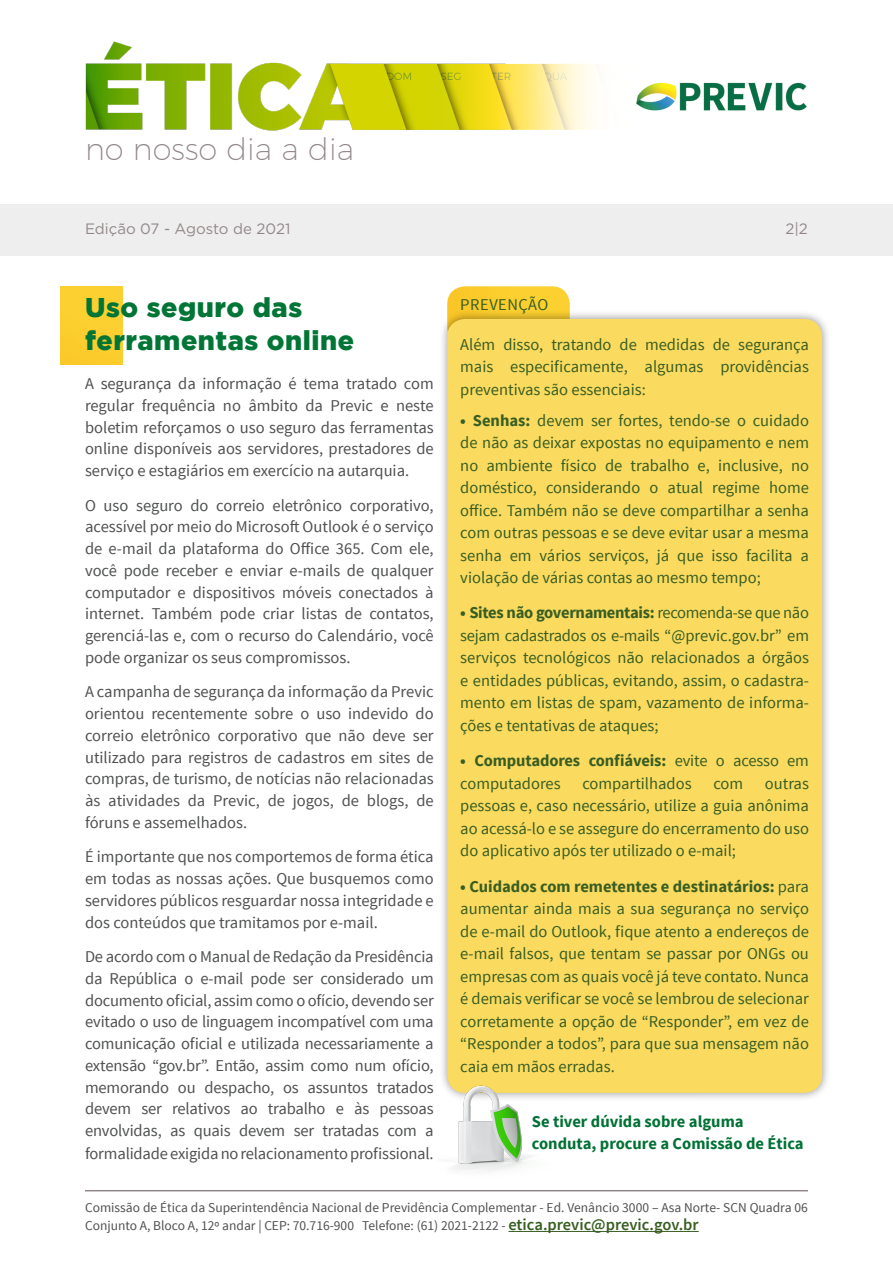
<style>
.page{position:relative;width:893px;height:1263px;background:#fff}
.page>*{position:absolute;margin:0;border:0;box-sizing:border-box;transform-origin:0 0}
.t1{font:200 30.75px "Montserrat";color:#918788}
.t2{font:900 27px/33px "Gotham";letter-spacing:.02em;color:#007536}
.t3{font:16.5px/21.8px "Source Sans Pro";color:#4f5050;text-align:justify}
.t4{font:16.5px/22.5px "Source Sans Pro";color:#385e22;text-align:justify}
.t5{font:700 16.5px/22.5px "Source Sans Pro";color:#007134}
.t6{font:16.5px "Source Sans Pro";letter-spacing:.03em;color:#385e22}
.t7{font:15px "Gotham";color:#918788}
.t8{font:13.5px/18px "Source Sans Pro";color:#4f5050}
.s1{font-weight:700}
.s2{font-weight:600;font-size:16.5px;color:#385e22}
</style>
<div class="page">
<div style="left:0;top:204px;width:893px;height:51px;background:#efeeee"></div>
<img style="left:85px;top:41px;width:722px;height:90px">
<hr style="left:508px;top:1231px;width:191px;height:1px;background:#385e22">
<div style="left:60px;top:286px;width:62px;height:79px;background:#fcd030"></div>
<svg style="left:447px;top:286px;width:123px;height:24px"></svg>
<div style="left:438px;top:310px;width:393px;height:792px;background:#000;opacity:.41"></div>
<div style="left:447px;top:319px;width:375px;height:774px;background:#fbda60;border-radius:18px"></div>
<img style="left:438px;top:1066px;width:113px;height:105px">
<hr style="left:85px;top:1190px;width:723px;height:1px;background:#918788">
<h1 class="t1" style="left:85px;top:126px;width:271px">no nosso dia a dia</h1>
<p class="t7" style="left:85px;top:219px;width:207px">Edição 07 - Agosto de 2021</p>
<p class="t7" style="left:785px;top:219px;width:24px">2|2</p>
<h2 class="t2" style="left:85px;top:291px;width:271px">Uso seguro das ferramentas online</h2>
<p class="t3" style="left:85px;top:373px;width:350px">A segurança da informação é tema tratado com regular frequência no âmbito da Previc e neste boletim reforçamos o uso seguro das ferramentas online disponíveis aos servidores, prestadores de serviço e estagiários em exercício na autarquia.</p>
<p class="t3" style="left:85px;top:495px;width:350px">O uso seguro do correio eletrônico corporativo, acessível por meio do Microsoft Outlook é o serviço de e-mail da plataforma do Office 365. Com ele, você pode receber e enviar e-mails de qualquer computador e dispositivos móveis conectados à internet. Também pode criar listas de contatos, gerenciá-las e, com o recurso do Calendário, você pode organizar os seus compromissos.</p>
<p class="t3" style="left:85px;top:681px;width:350px">A campanha de segurança da informação da Previc orientou recentemente sobre o uso indevido do correio eletrônico corporativo que não deve ser utilizado para registros de cadastros em sites de compras, de turismo, de notícias não relacionadas às atividades da Previc, de jogos, de blogs, de fóruns e assemelhados.</p>
<p class="t3" style="left:85px;top:846px;width:350px">É importante que nos comportemos de forma ética em todas as nossas ações. Que busquemos como servidores públicos resguardar nossa integridade e dos conteúdos que tramitamos por e-mail.</p>
<p class="t3" style="left:85px;top:946px;width:350px">De acordo com o Manual de Redação da Presidência da República o e-mail pode ser considerado um documento oficial, assim como o ofício, devendo ser evitado o uso de linguagem incompatível com uma comunicação oficial e utilizada necessariamente a extensão “gov.br”. Então, assim como num ofício, memorando ou despacho, os assuntos tratados devem ser relativos ao trabalho e às pessoas envolvidas, as quais devem ser tratadas com a formalidade exigida no relacionamento profissional.</p>
<p class="t6" style="left:460px;top:294px;width:90px">PREVENÇÃO</p>
<p class="t4" style="left:460px;top:333px;width:350px">Além disso, tratando de medidas de segurança mais especificamente, algumas providências preventivas são essenciais:</p>
<p class="t4" style="left:460px;top:409px;width:350px"><span class="s1">• Senhas:</span> devem ser fortes, tendo-se o cuidado de não as deixar expostas no equipamento e nem no ambiente físico de trabalho e, inclusive, no doméstico, considerando o atual regime home office. Também não se deve compartilhar a senha com outras pessoas e se deve evitar usar a mesma senha em vários serviços, já que isso facilita a violação de várias contas ao mesmo tempo;</p>
<p class="t4" style="left:460px;top:602px;width:350px"><span class="s1">• Sites não governamentais:</span> recomenda-se que não sejam cadastrados os e-mails “@previc.gov.br” em serviços tecnológicos não relacionados a órgãos e entidades públicas, evitando, assim, o cadastra&shy;mento em listas de spam, vazamento de informa&shy;ções e tentativas de ataques;</p>
<p class="t4" style="left:460px;top:750px;width:350px"><span class="s1">• Computadores confiáveis:</span> evite o acesso em computadores</p>
<p class="t4" style="left:582px;top:772px;width:111px">compartilhados</p>
<p class="t4" style="left:713px;top:772px;width:31px">com</p>
<p class="t4" style="left:460px;top:772px;width:350px;text-indent:304px">outras pessoas e, caso necessário, utilize a guia anônima ao acessá-lo e se assegure do encerramento do uso do aplicativo após ter utilizado o e-mail;</p>
<p class="t4" style="left:460px;top:875px;width:350px"><span class="s1">• Cuidados com remetentes e destinatários:</span> para aumentar ainda mais a sua segurança no serviço de e-mail do Outlook, fique atento a endereços de e-mail falsos, que tentam se passar por ONGs ou empresas com as quais você já teve contato. Nunca é demais verificar se você se lembrou de selecionar corretamente a opção de “Responder”, em vez de “Responder a todos”, para que sua mensagem não caia em mãos erradas.</p>
<p class="t5" style="left:532px;top:1110px;width:273px">Se tiver dúvida sobre alguma conduta, procure a Comissão de Ética</p>
<p class="t8" style="left:85px;top:1199px;width:724px">Comissão de Ética da Superintendência Nacional de Previdência Complementar - Ed. Venâncio 3000 – Asa Norte- SCN Quadra 06<br>Conjunto A, Bloco A, 12º andar | CEP: 70.716-900 Telefone: (61) 2021-2122 - <span class="s2">etica.previc@previc.gov.br</span></p>
</div>
